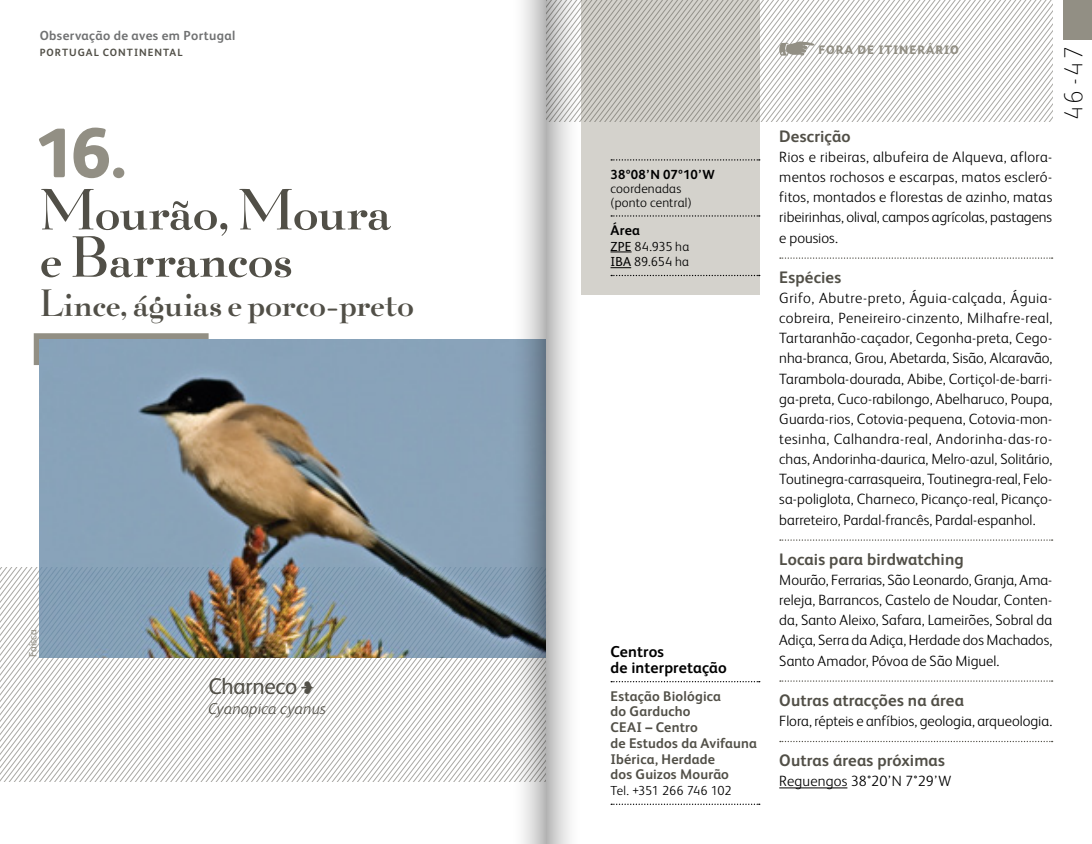
<style>
.page{position:relative;width:1092px;height:844px;background:#fff}
.page>*{position:absolute;margin:0;border:0;box-sizing:border-box;transform-origin:0 0}
.t1{font:800 70px "FS Albert";color:#928f84}
.t2{font:56px/47.2px "Be Lucian Demi";color:#514f47}
.t3{font:36.75px "Be Lucian Demi";color:#514f47}
.t4{font:100 26.25px "FS Albert";color:#000}
.t5{font:22.75px "FS Albert";letter-spacing:-.01em;color:#514f47}
.t6{font:700 16.62px "FS Albert";letter-spacing:.01em;color:#514f47}
.t7{font:700 15.75px/15.8px "FS Albert";letter-spacing:.01em;color:#000}
.t8{font:italic 300 15.75px "FS Albert";letter-spacing:.01em;color:#514f47}
.t9{font:300 14.88px/20.1px "FS Albert";color:#000;text-align:justify}
.t10{font:700 14px/15.8px "FS Albert";letter-spacing:.015em;color:#514f47}
.t11{font:700 14px "FS Albert";color:#000}
.t12{font:300 13.12px/14px "FS Albert";letter-spacing:.01em;color:#000}
.t13{font:700 13.12px "FS Albert";letter-spacing:.025em;color:#707172}
.t14{font:700 13.12px "FS Albert";letter-spacing:.015em;color:#000}
.t15{font:800 12.25px "FS Albert";letter-spacing:.08em;color:#928f84}
.t16{font:700 10.5px "FS Albert";letter-spacing:.095em;color:#514f47}
.t17{font:10.5px "FS Albert";color:#928f84}
.s1{font-weight:400}
</style>
<div class="page">
<div style="left:580px;top:0;width:179px;height:294px;background:#d4d2cc"></div>
<svg style="left:588px;top:0;width:464px;height:121px"></svg>
<svg style="left:34px;top:333px;width:174px;height:32px"></svg>
<div style="left:1063px;top:0;width:28px;height:40px;background:#928f84"></div>
<img style="left:40px;top:339px;width:463px;height:228px">
<svg style="left:779px;top:257px;width:273px;height:2px"></svg>
<svg style="left:779px;top:539px;width:273px;height:1px"></svg>
<svg style="left:779px;top:680px;width:273px;height:1px"></svg>
<svg style="left:779px;top:740px;width:273px;height:2px"></svg>
<hr style="left:779px;top:787px;width:68px;height:1px;background:#000">
<svg style="left:611px;top:159px;width:148px;height:1px"></svg>
<svg style="left:611px;top:215px;width:148px;height:1px"></svg>
<svg style="left:610px;top:251px;width:21px;height:1px"></svg>
<svg style="left:610px;top:267px;width:21px;height:1px"></svg>
<svg style="left:611px;top:275px;width:148px;height:1px"></svg>
<svg style="left:611px;top:681px;width:148px;height:1px"></svg>
<svg style="left:611px;top:803px;width:148px;height:1px"></svg>
<svg style="left:0;top:567px;width:503px;height:214px"></svg>
<svg style="left:779px;top:41px;width:35px;height:15px"></svg>
<svg style="left:546px;top:0;width:42px;height:843px"></svg>
<svg style="left:503px;top:0;width:43px;height:843px"></svg>
<svg style="left:301px;top:681px;width:13px;height:13px"></svg>
<p class="t13" style="left:40px;top:28px;width:197px">Observação de aves em Portugal</p>
<p class="t16" style="left:40px;top:46px;width:144px">portugal continental</p>
<h1 class="t1" style="left:33px;top:112px;width:94px">16.</h1>
<h2 class="t2" style="left:40px;top:186px;width:352px">Mourão, Moura e Barrancos</h2>
<h3 class="t3" style="left:40px;top:281px;width:376px">Lince, águias e porco-preto</h3>
<p class="t17" style="left:27px;top:657px;width:29px;rotate:-90deg">Faísca</p>
<h3 class="t5" style="left:208px;top:673px;width:90px">Charneco</h3>
<p class="t8" style="left:208px;top:699px;width:119px">Cyanopica cyanus</p>
<p class="t14" style="left:610px;top:167px;width:106px">38º08’N 07º10’W</p>
<p class="t12" style="left:610px;top:181px;width:83px">coordenadas (ponto central)</p>
<p class="t11" style="left:610px;top:222px;width:31px">Área</p>
<p class="t12" style="left:610px;top:238px;width:80px;line-height:15.8px"><span class="s1">ZPE</span> 84.935 ha<br><span class="s1">IBA</span> 89.654 ha</p>
<p class="t7" style="left:610px;top:643px;width:118px">Centros<br>de interpretação</p>
<p class="t10" style="left:610px;top:687px;width:148px">Estação Biológica<br>do Garducho<br>CEAI – Centro<br>de Estudos da Avifauna<br>Ibérica, Herdade<br>dos Guizos Mourão</p>
<p class="t12" style="left:610px;top:783px;width:123px">Tel. +351 266 746 102</p>
<p class="t15" style="left:818px;top:42px;width:142px">FORA DE ITINERÁRIO</p>
<p class="t6" style="left:779px;top:126px;width:73px">Descrição</p>
<p class="t9" style="left:779px;top:147px;width:274px">Rios e ribeiras, albufeira de Alqueva, aflora&shy;mentos rochosos e escarpas, matos escleró&shy;fitos, montados e florestas de azinho, matas ribeirinhas, olival, campos agrícolas, pastagens e pousios.</p>
<p class="t6" style="left:779px;top:267px;width:63px">Espécies</p>
<p class="t9" style="left:779px;top:288px;width:274px">Grifo, Abutre-preto, Águia-calçada, Águia&shy;cobreira, Peneireiro-cinzento, Milhafre-real, Tartaranhão-caçador, Cegonha-preta, Cego&shy;nha-branca, Grou, Abetarda, Sisão, Alcaravão, Tarambola-dourada, Abibe, Cortiçol-de-barri&shy;ga-preta, Cuco-rabilongo, Abelharuco, Poupa, Guarda-rios, Cotovia-pequena, Cotovia-mon&shy;tesinha, Calhandra-real, Andorinha-das-ro&shy;chas, Andorinha-daurica, Melro-azul, Solitário, Toutinegra-carrasqueira, Toutinegra-real, Felo&shy;sa-poliglota, Charneco, Picanço-real, Picanço&shy;barreteiro, Pardal-francês, Pardal-espanhol.</p>
<p class="t6" style="left:779px;top:549px;width:186px">Locais para birdwatching</p>
<p class="t9" style="left:779px;top:569px;width:274px">Mourão, Ferrarias, São Leonardo, Granja, Ama&shy;releja, Barrancos, Castelo de Noudar, Conten&shy;da, Santo Aleixo, Safara, Lameirões, Sobral da Adiça, Serra da Adiça, Herdade dos Machados, Santo Amador, Póvoa de São Miguel.</p>
<p class="t6" style="left:779px;top:690px;width:186px">Outras atracções na área</p>
<p class="t9" style="left:779px;top:710px;width:274px">Flora, répteis e anfíbios, geologia, arqueologia.</p>
<p class="t6" style="left:779px;top:750px;width:167px">Outras áreas próximas</p>
<p class="t9" style="left:779px;top:771px;width:173px">Reguengos 38°20’N 7°29’W</p>
<h3 class="t4" style="left:1058px;top:120px;width:75px;rotate:-90deg">46-47</h3>
</div>
